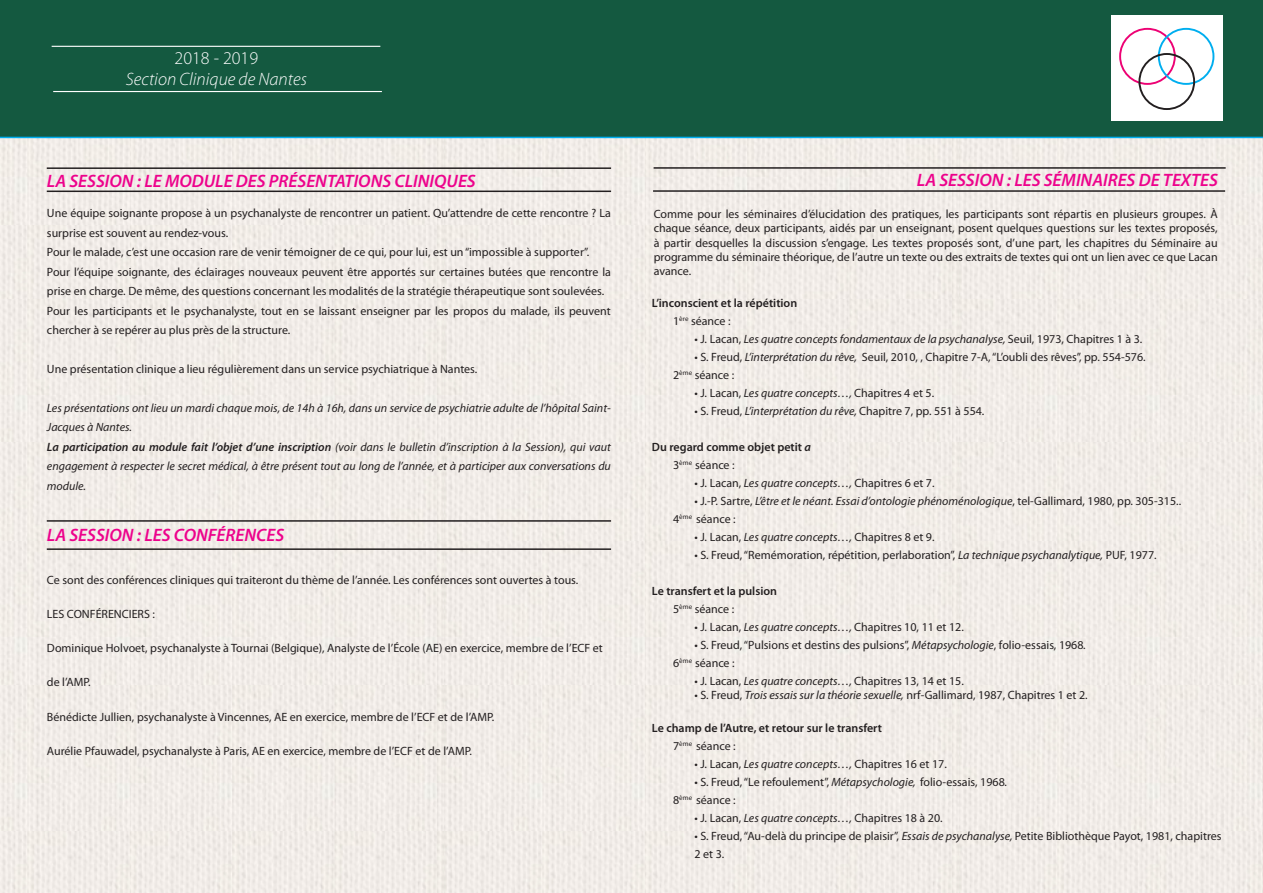
<style>
.page{position:relative;width:1263px;height:893px;background:#fff}
.page>*{position:absolute;margin:0;border:0;box-sizing:border-box;transform-origin:0 0}
.t1{font:italic 600 18px "Myriad Pro";color:#ed028c}
.t2{font:italic 300 18px "Myriad Pro";color:#fff}
.t3{font:300 18px "Myriad Pro";color:#fff}
.t4{font:12px/19.5px "Myriad Pro";color:#231f20}
.t5{font:italic 12px/19.5px "Myriad Pro";color:#231f20}
.t6{font:600 12px/18px "Myriad Pro";color:#231f20}
.s1{font-weight:600}
.s2{font-weight:400}
.s3{font-style:normal}
.s4{font-style:italic}
</style>
<div class="page">
<img style="left:0;top:138px;width:444px;height:161px">
<img style="left:444px;top:138px;width:516px;height:161px">
<div style="left:960px;top:138px;width:303px;height:161px;background:#f1ece8"></div>
<div style="left:0;top:299px;width:444px;height:243px;background:#f1ece8"></div>
<div style="left:444px;top:299px;width:516px;height:243px;background:#f1ece8"></div>
<div style="left:960px;top:299px;width:303px;height:243px;background:#f1ece8"></div>
<div style="left:0;top:542px;width:444px;height:351px;background:#f1ece8"></div>
<div style="left:444px;top:542px;width:516px;height:351px;background:#f1ece8"></div>
<div style="left:960px;top:542px;width:303px;height:351px;background:#f1ece8"></div>
<div style="left:0;top:0;width:1263px;height:138px;background:#145940"></div>
<hr style="left:47px;top:167px;width:564px;height:2px;background:#231f20">
<hr style="left:47px;top:191px;width:564px;height:1px;background:#231f20">
<hr style="left:47px;top:520px;width:564px;height:2px;background:#231f20">
<hr style="left:47px;top:548px;width:564px;height:2px;background:#231f20">
<hr style="left:654px;top:167px;width:572px;height:2px;background:#231f20">
<hr style="left:653px;top:190px;width:572px;height:2px;background:#231f20">
<hr style="left:52px;top:46px;width:328px;height:1px;background:#fff">
<hr style="left:53px;top:91px;width:329px;height:1px;background:#fff">
<div style="left:1111px;top:15px;width:112px;height:106px;background:#fff"></div>
<div style="left:1119px;top:28px;width:57px;height:57px;border:2px solid #ed0274;border-radius:50%"></div>
<div style="left:1158px;top:28px;width:56px;height:57px;border:2px solid #00aeef;border-radius:50%"></div>
<div style="left:1138px;top:53px;width:57px;height:57px;border:2px solid #231f20;border-radius:50%"></div>
<h1 class="t3" style="left:175px;top:47px;width:85px">2018 - 2019</h1>
<h1 class="t2" style="left:126px;top:68px;width:183px">Section Clinique de Nantes</h1>
<h1 class="t1" style="left:47px;top:170px;width:430px">LA SESSION : LE MODULE DES PRÉSENTATIONS CLINIQUES</h1>
<p class="t4" style="left:47px;top:203px;width:565px">Une équipe soignante propose à un psychanalyste de rencontrer un patient. Qu’attendre de cette rencontre ? La surprise est souvent au rendez-vous.<br>Pour le malade, c’est une occasion rare de venir témoigner de ce qui, pour lui, est un “impossible à supporter”.<br>Pour l’équipe soignante, des éclairages nouveaux peuvent être apportés sur certaines butées que rencontre la prise en charge. De même, des questions concernant les modalités de la stratégie thérapeutique sont soulevées.<br>Pour les participants et le psychanalyste, tout en se laissant enseigner par les propos du malade, ils peuvent chercher à se repérer au plus près de la structure.</p>
<p class="t4" style="left:47px;top:359px;width:432px">Une présentation clinique a lieu régulièrement dans un service psychiatrique à Nantes.</p>
<p class="t5" style="left:47px;top:398px;width:565px">Les présentations ont lieu un mardi chaque mois, de 14h à 16h, dans un service de psychiatrie adulte de l’hôpital Saint-Jacques à Nantes.<br><span class="s1">La participation au module fait l’objet d’une inscription</span> (voir dans le bulletin d’inscription à la Session), qui vaut engagement à respecter le secret médical, à être présent tout au long de l’année, et à participer aux conversations du module.</p>
<h1 class="t1" style="left:47px;top:524px;width:239px">LA SESSION : LES CONFÉRENCES</h1>
<p class="t4" style="left:47px;top:570px;width:533px">Ce sont des conférences cliniques qui traiteront du thème de l’année. Les conférences sont ouvertes à tous.</p>
<p class="t4" style="left:47px;top:604px;width:110px">LES CONFÉRENCIERS :</p>
<p class="t4" style="left:47px;top:638px;width:557px">Dominique Holvoet, psychanalyste à Tournai (Belgique), Analyste de l’École (AE) en exercice, membre de l’ECF et</p>
<p class="t4" style="left:47px;top:672px;width:45px">de l’AMP.</p>
<p class="t4" style="left:47px;top:706px;width:449px">Bénédicte Jullien, psychanalyste à Vincennes, AE en exercice, membre de l’ECF et de l’AMP.</p>
<p class="t4" style="left:47px;top:741px;width:426px">Aurélie Pfauwadel, psychanalyste à Paris, AE en exercice, membre de l’ECF et de l’AMP.</p>
<h1 class="t1" style="left:917px;top:169px;width:303px">LA SESSION : LES SÉMINAIRES DE TEXTES</h1>
<p class="t4" style="left:654px;top:206px;width:565px;line-height:14.4px;text-align:justify">Comme pour les séminaires d’élucidation des pratiques, les participants sont répartis en plusieurs groupes. À chaque séance, deux participants, aidés par un enseignant, posent quelques questions sur les textes proposés, à partir desquelles la discussion s’engage. Les textes proposés sont, d’une part, les chapitres du Séminaire au programme du séminaire théorique, de l’autre un texte ou des extraits de textes qui ont un lien avec ce que Lacan avance.</p>
<p class="t6" style="left:673px;top:293px;width:126px;text-indent:-21px">L’inconscient et la répétition<br><span class="s2">1</span><sup>ère</sup> <span class="s2">séance :</span></p>
<p class="t5" style="left:694px;top:329px;width:449px"><span class="s3">• J. Lacan,</span> Les quatre concepts fondamentaux de la psychanalyse, <span class="s3">Seuil, 1973, Chapitres 1 à 3.</span></p>
<p class="t4" style="left:673px;top:348px;width:474px;line-height:18px;text-indent:21px">• S. Freud, <span class="s4">L’interprétation du rêve,</span> Seuil, 2010, , Chapitre 7-A, “L’oubli des rêves”, pp. 554-576.<br>2<sup>ème</sup> séance :</p>
<p class="t4" style="left:694px;top:383px;width:241px">• J. Lacan, <span class="s4">Les quatre concepts…,</span> Chapitres 4 et 5.</p>
<p class="t4" style="left:694px;top:401px;width:292px">• S. Freud, <span class="s4">L’interprétation du rêve,</span> Chapitre 7, pp. 551 à 554.</p>
<p class="t6" style="left:673px;top:437px;width:139px;text-indent:-21px">Du regard comme objet petit <span class="s4">a<br></span><span class="s2">3</span><sup>ème</sup> <span class="s2">séance :</span></p>
<p class="t4" style="left:694px;top:473px;width:242px">• J. Lacan, <span class="s4">Les quatre concepts…,</span> Chapitres 6 et 7.</p>
<p class="t4" style="left:673px;top:492px;width:509px;line-height:18px;text-indent:21px">• J.-P. Sartre, <span class="s4">L’être et le néant. Essai d’ontologie phénoménologique</span>, tel-Gallimard, 1980, pp. 305-315..<br>4<sup>ème</sup> séance :</p>
<p class="t4" style="left:694px;top:527px;width:242px">• J. Lacan, <span class="s4">Les quatre concepts…,</span> Chapitres 8 et 9.</p>
<p class="t4" style="left:694px;top:545px;width:464px">• S. Freud, “Remémoration, répétition, perlaboration”, <span class="s4">La technique psychanalytique,</span> PUF, 1977.</p>
<p class="t6" style="left:673px;top:581px;width:105px;text-indent:-21px">Le transfert et la pulsion<br><span class="s2">5</span><sup>ème</sup> <span class="s2">séance :</span></p>
<p class="t4" style="left:694px;top:617px;width:271px">• J. Lacan, <span class="s4">Les quatre concepts…,</span> Chapitres 10, 11 et 12.</p>
<p class="t4" style="left:673px;top:636px;width:414px;line-height:18px;text-indent:21px">• S. Freud, “Pulsions et destins des pulsions”, <span class="s4">Métapsychologie</span>, folio-essais, 1968<span class="s4">.<br></span>6<sup>ème</sup> séance :</p>
<p class="t4" style="left:694px;top:671px;width:271px">• J. Lacan, <span class="s4">Les quatre concepts…,</span> Chapitres 13, 14 et 15.</p>
<p class="t4" style="left:694px;top:685px;width:395px">• S. Freud, <span class="s4">Trois essais sur la théorie sexuelle,</span> nrf-Gallimard, 1987, Chapitres 1 et 2.</p>
<p class="t6" style="left:673px;top:718px;width:210px;text-indent:-21px">Le champ de l’Autre, et retour sur le transfert<br><span class="s2">7</span><sup>ème</sup> <span class="s2">séance :</span></p>
<p class="t4" style="left:694px;top:754px;width:254px">• J. Lacan, <span class="s4">Les quatre concepts…,</span> Chapitres 16 et 17.</p>
<p class="t4" style="left:673px;top:772px;width:336px;line-height:18px;text-indent:21px">• S. Freud, “Le refoulement”, <span class="s4">Métapsychologie,</span> folio-essais, 1968<span class="s4">.<br></span>8<sup>ème</sup> séance :</p>
<p class="t4" style="left:694px;top:808px;width:250px">• J. Lacan, <span class="s4">Les quatre concepts…,</span> Chapitres 18 à 20.</p>
<p class="t4" style="left:694px;top:826px;width:529px;line-height:18px">• S. Freud, “Au-delà du principe de plaisir”, <span class="s4">Essais de psychanalyse,</span> Petite Bibliothèque Payot, 1981, chapitres<br>2 et 3.</p>
</div>
